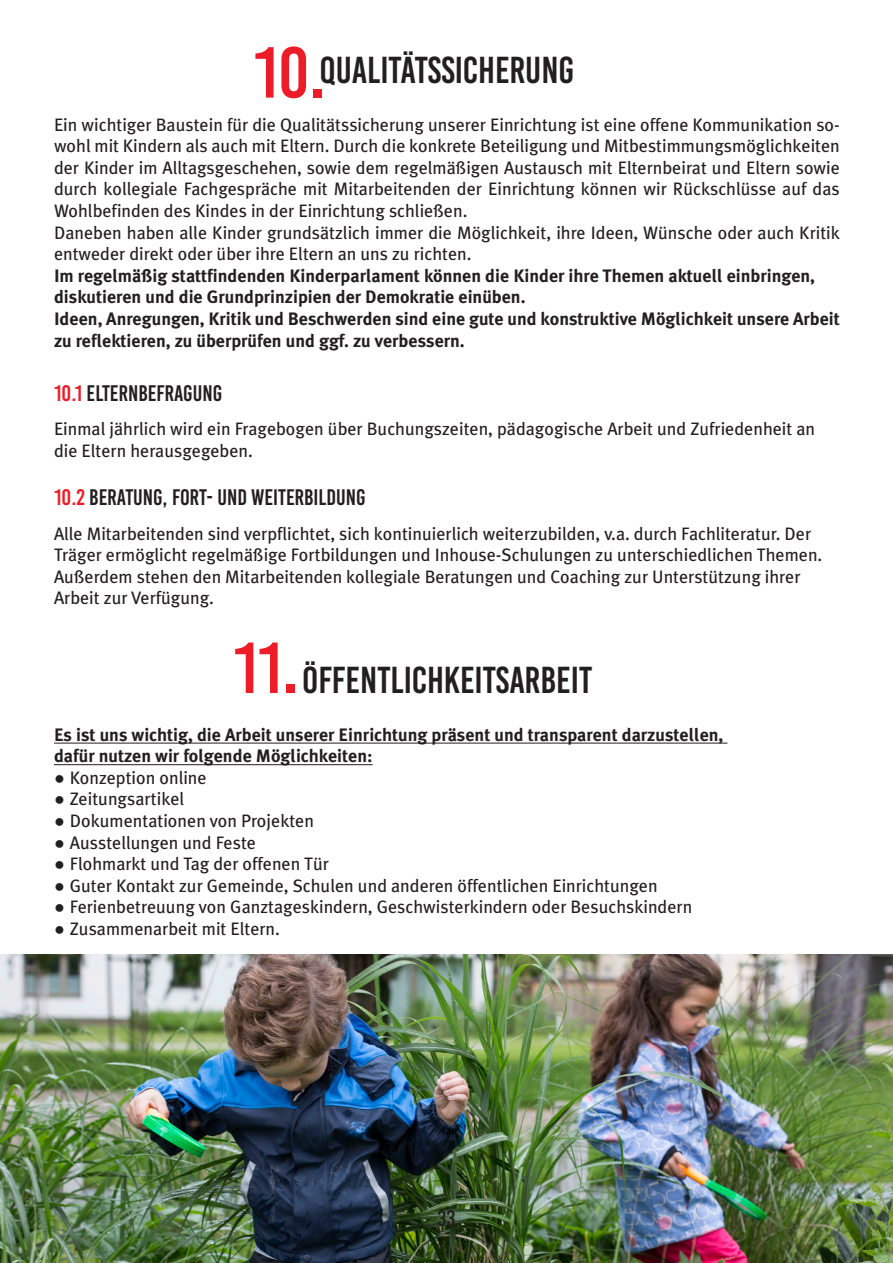
<style>
.page{position:relative;width:893px;height:1263px;background:#fff}
.page>*{position:absolute;margin:0;border:0;box-sizing:border-box;transform-origin:0 0}
.t1{font:72px "Bebas Kai";color:#ee1c28}
.t2{font:37.5px "Bebas Kai";color:#231f20}
.t3{font:22.5px "Bebas Kai";color:#231f20}
.t4{font:18px/21.6px "Meta Plus";color:#231f20}
.t5{font:700 18px/21.6px "Meta Plus";color:#231f20}
.s1{color:#ee1c28}
.s2{font-family:"Arial"}
</style>
<div class="page">
<img style="left:0;top:955px;width:893px;height:308px">
<hr style="left:54px;top:743px;width:673px;height:1px;background:#231f20">
<hr style="left:54px;top:764px;width:319px;height:1px;background:#231f20">
<h1 class="t1" style="left:254px;top:34px;width:73px">10.</h1>
<h2 class="t2" style="left:319px;top:50px;width:256px">QUALITÄTSSICHERUNG</h2>
<p class="t4" style="left:54px;top:113px;width:787px">Ein wichtiger Baustein für die Qualitätssicherung unserer Einrichtung ist eine offene Kommunikation so&shy;wohl mit Kindern als auch mit Eltern. Durch die konkrete Beteiligung und Mitbestimmungsmöglichkeiten der Kinder im Alltagsgeschehen, sowie dem regelmäßigen Austausch mit Elternbeirat und Eltern sowie durch kollegiale Fachgespräche mit Mitarbeitenden der Einrichtung können wir Rückschlüsse auf das Wohlbefinden des Kindes in der Einrichtung schließen.<br>Daneben haben alle Kinder grundsätzlich immer die Möglichkeit, ihre Ideen, Wünsche oder auch Kritik entweder direkt oder über ihre Eltern an uns zu richten.</p>
<p class="t5" style="left:54px;top:265px;width:787px">Im regelmäßig stattfindenden Kinderparlament können die Kinder ihre Themen aktuell einbringen, diskutieren und die Grundprinzipien der Demokratie einüben.<br>Ideen, Anregungen, Kritik und Beschwerden sind eine gute und konstruktive Möglichkeit unsere Arbeit zu reflektieren, zu überprüfen und ggf. zu verbessern.</p>
<p class="t3" style="left:54px;top:381px;width:170px"><span class="s1">10.1</span> ELTERNBEFRAGUNG</p>
<p class="t4" style="left:54px;top:418px;width:763px">Einmal jährlich wird ein Fragebogen über Buchungszeiten, pädagogische Arbeit und Zufriedenheit an die Eltern herausgegeben.</p>
<p class="t3" style="left:54px;top:485px;width:313px"><span class="s1">10.2</span> BERATUNG, FORT- UND WEITERBILDUNG</p>
<p class="t4" style="left:54px;top:522px;width:770px">Alle Mitarbeitenden sind verpflichtet, sich kontinuierlich weiterzubilden, v.a. durch Fachliteratur. Der Träger ermöglicht regelmäßige Fortbildungen und Inhouse-Schulungen zu unterschiedlichen Themen.<br>Außerdem stehen den Mitarbeitenden kollegiale Beratungen und Coaching zur Unterstützung ihrer Arbeit zur Verfügung.</p>
<h1 class="t1" style="left:234px;top:629px;width:66px">11.</h1>
<h2 class="t2" style="left:302px;top:660px;width:292px">ÖFFENTLICHKEITSARBEIT</h2>
<p class="t5" style="left:54px;top:723px;width:671px">Es ist uns wichtig, die Arbeit unserer Einrichtung präsent und transparent darzustellen, dafür nutzen wir folgende Möglichkeiten:</p>
<p class="t4" style="left:54px;top:766px;width:154px"><span class="s2">●</span> Konzeption online</p>
<p class="t4" style="left:54px;top:788px;width:132px"><span class="s2">●</span> Zeitungsartikel</p>
<p class="t4" style="left:54px;top:810px;width:261px"><span class="s2">●</span> Dokumentationen von Projekten</p>
<p class="t4" style="left:54px;top:831px;width:203px"><span class="s2">●</span> Ausstellungen und Feste</p>
<p class="t4" style="left:54px;top:853px;width:276px"><span class="s2">●</span> Flohmarkt und Tag der offenen Tür</p>
<p class="t4" style="left:54px;top:874px;width:605px"><span class="s2">●</span> Guter Kontakt zur Gemeinde, Schulen und anderen öffentlichen Einrichtungen</p>
<p class="t4" style="left:54px;top:896px;width:640px"><span class="s2">●</span> Ferienbetreuung von Ganztageskindern, Geschwisterkindern oder Besuchskindern</p>
<p class="t4" style="left:54px;top:918px;width:227px"><span class="s2">●</span> Zusammenarbeit mit Eltern.</p>
<p class="t3" style="left:437px;top:1206px;width:19px">33</p>
</div>
